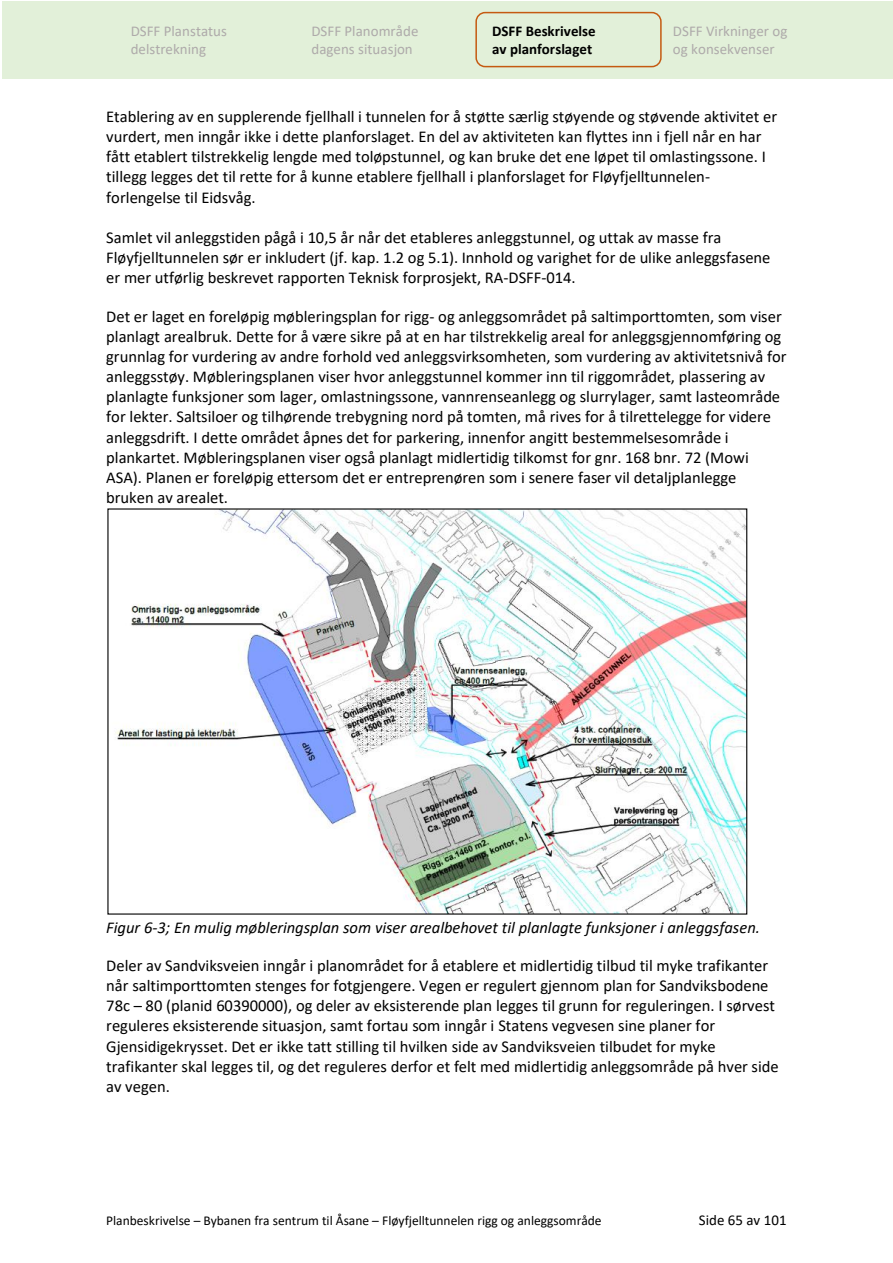
<style>
.page{position:relative;width:893px;height:1263px;background:#fff}
.page>*{position:absolute;margin:0;border:0;box-sizing:border-box;transform-origin:0 0}
.t1{font:16.5px/20.1px "Calibri";color:#000}
.t2{font:italic 16.5px "Calibri";color:#000}
.t3{font:15px "Calibri";color:#aeaaaa}
.t4{font:700 15px "Calibri";color:#000}
.t5{font:15px "Calibri";color:#000}
.t6{font:13.5px "Calibri";color:#000}
</style>
<div class="page">
<div style="left:2px;top:1px;width:891px;height:77px;background:#e2f0d9"></div>
<div style="left:475px;top:12px;width:187px;height:55px;border:2px solid #c55a11;border-radius:9px"></div>
<img style="left:115px;top:510px;width:630px;height:403px">
<p class="t3" style="left:131px;top:24px;width:98px">DSFF Planstatus</p>
<p class="t3" style="left:311px;top:24px;width:109px">DSFF Planområde</p>
<p class="t4" style="left:492px;top:24px;width:105px">DSFF Beskrivelse</p>
<p class="t3" style="left:673px;top:24px;width:116px">DSFF Virkninger og</p>
<p class="t3" style="left:131px;top:43px;width:77px">delstrekning</p>
<p class="t3" style="left:311px;top:43px;width:103px">dagens situasjon</p>
<p class="t4" style="left:492px;top:43px;width:101px">av planforslaget</p>
<p class="t3" style="left:673px;top:43px;width:103px">og konsekvenser</p>
<p class="t1" style="left:106px;top:108px;width:672px">Etablering av en supplerende fjellhall i tunnelen for å støtte særlig støyende og støvende aktivitet er vurdert, men inngår ikke i dette planforslaget. En del av aktiviteten kan flyttes inn i fjell når en har fått etablert tilstrekkelig lengde med toløpstunnel, og kan bruke det ene løpet til omlastingssone. I tillegg legges det til rette for å kunne etablere fjellhall i planforslaget for Fløyfjelltunnelen&shy;forlengelse til Eidsvåg.</p>
<p class="t1" style="left:106px;top:229px;width:666px">Samlet vil anleggstiden pågå i 10,5 år når det etableres anleggstunnel, og uttak av masse fra<br>Fløyfjelltunnelen sør er inkludert (jf. kap. 1.2 og 5.1). Innhold og varighet for de ulike anleggsfasene er mer utførlig beskrevet rapporten Teknisk forprosjekt, RA-DSFF-014.</p>
<p class="t1" style="left:106px;top:307px;width:682px">Det er laget en foreløpig møbleringsplan for rigg- og anleggsområdet på saltimporttomten, som viser planlagt arealbruk. Dette for å være sikre på at en har tilstrekkelig areal for anleggsgjennomføring og grunnlag for vurdering av andre forhold ved anleggsvirksomheten, som vurdering av aktivitetsnivå for anleggsstøy. Møbleringsplanen viser hvor anleggstunnel kommer inn til riggområdet, plassering av planlagte funksjoner som lager, omlastningssone, vannrenseanlegg og slurrylager, samt lasteområde for lekter. Saltsiloer og tilhørende trebygning nord på tomten, må rives for å tilrettelegge for videre anleggsdrift. I dette området åpnes det for parkering, innenfor angitt bestemmelsesområde i plankartet. Møbleringsplanen viser også planlagt midlertidig tilkomst for gnr. 168 bnr. 72 (Mowi ASA). Planen er foreløpig ettersom det er entreprenøren som i senere faser vil detaljplanlegge bruken av arealet.</p>
<p class="t2" style="left:106px;top:920px;width:655px">Figur 6-3; En mulig møbleringsplan som viser arealbehovet til planlagte funksjoner i anleggsfasen.</p>
<p class="t1" style="left:106px;top:957px;width:674px">Deler av Sandviksveien inngår i planområdet for å etablere et midlertidig tilbud til myke trafikanter når saltimporttomten stenges for fotgjengere. Vegen er regulert gjennom plan for Sandviksbodene 78c – 80 (planid 60390000), og deler av eksisterende plan legges til grunn for reguleringen. I sørvest reguleres eksisterende situasjon, samt fortau som inngår i Statens vegvesen sine planer for Gjensidigekrysset. Det er ikke tatt stilling til hvilken side av Sandviksveien tilbudet for myke trafikanter skal legges til, og det reguleres derfor et felt med midlertidig anleggsområde på hver side av vegen.</p>
<p class="t6" style="left:106px;top:1215px;width:497px">Planbeskrivelse – Bybanen fra sentrum til Åsane – Fløyfjelltunnelen rigg og anleggsområde</p>
<p class="t5" style="left:699px;top:1214px;width:89px">Side 65 av 101</p>
</div>
